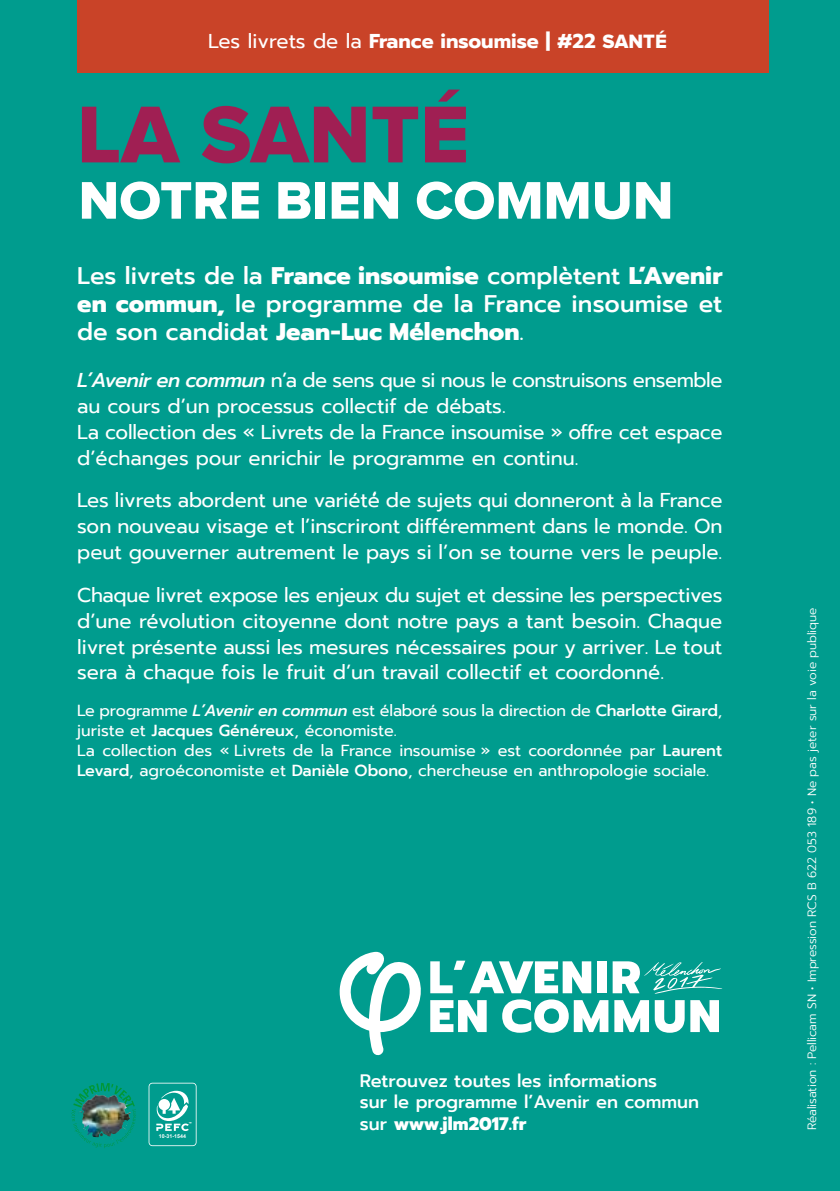
<style>
.page{position:relative;width:840px;height:1191px;background:#fff}
.page>*{position:absolute;margin:0;border:0;box-sizing:border-box;transform-origin:0 0}
.t1{font:83.6px "Proxima Nova Extrabld";color:#a01f53}
.t2{font:54.8px "Proxima Nova Extrabld";color:#fff}
.t3{font:500 24px/28px "Prompt";color:#fff;text-align:justify}
.t4{font:20px/25.8px "Prompt";letter-spacing:-.005em;color:#fff;text-align:justify}
.t5{font:700 20px "Prompt";color:#fff}
.t6{font:500 18px/21.6px "Prompt";color:#fff}
.t7{font:16px/20px "Prompt";color:#fff}
.t8{font:300 12px "Prompt";color:#fff}
.t9{font:700 5.2px "Arial";color:#fff}
.s1{font-weight:400}
.s2{font-family:"Proxima Nova Extrabld";font-weight:400}
.s3{font-weight:800}
.s4{font-weight:500;font-style:italic}
.s5{font-weight:500}
</style>
<div class="page">
<div style="left:0;top:0;width:839px;height:1191px;background:#009c8e"></div>
<svg style="left:430px;top:960px;width:161px;height:33px"></svg>
<div style="left:597px;top:961px;width:9px;height:32px;background:#fff"></div>
<svg style="left:430px;top:1000px;width:56px;height:32px"></svg>
<svg style="left:502px;top:999px;width:106px;height:33px"></svg>
<svg style="left:614px;top:1000px;width:34px;height:32px"></svg>
<svg style="left:654px;top:1000px;width:30px;height:32px"></svg>
<svg style="left:690px;top:1000px;width:28px;height:32px"></svg>
<svg style="left:612px;top:961px;width:110px;height:32px"></svg>
<svg style="left:339px;top:951px;width:82px;height:104px"></svg>
<div style="left:77px;top:0;width:690px;height:72px;background:#c94328"></div>
<img style="left:72px;top:1083px;width:64px;height:65px">
<svg style="left:148px;top:1082px;width:48px;height:64px"></svg>
<p class="t5" style="left:208px;top:26px;width:460px"><span class="s1">Les livrets de la</span> France insoumise | #22 <span class="s2">SANTÉ</span></p>
<h1 class="t1" style="left:77px;top:96px;width:393px">LA SANTÉ</h1>
<h2 class="t2" style="left:79px;top:175px;width:596px">NOTRE BIEN COMMUN</h2>
<p class="t3" style="left:77px;top:262px;width:646px">Les livrets de la <span class="s3">France insoumise</span> complètent <span class="s3">L’Avenir en commun,</span> le programme de la France insoumise et de son candidat <span class="s3">Jean-Luc Mélenchon</span>.</p>
<p class="t4" style="left:77px;top:367px;width:646px;text-align:left"><span class="s4">L’Avenir en commun</span> n’a de sens que si nous le construisons ensemble au cours d’un processus collectif de débats.<br>La collection des « Livrets de la France insoumise » offre cet espace d’échanges pour enrichir le programme en continu.</p>
<p class="t4" style="left:77px;top:487px;width:646px">Les livrets abordent une variété́de sujets qui donneront à la France son nouveau visage et l’inscriront différemment dans le monde. On peut gouverner autrement le pays si l’on se tourne vers le peuple.</p>
<p class="t4" style="left:77px;top:582px;width:646px">Chaque livret expose les enjeux du sujet et dessine les perspectives d’une révolution citoyenne dont notre pays a tant besoin. Chaque livret présente aussi les mesures nécessaires pour y arriver. Le tout sera à chaque fois le fruit d’un travail collectif et coordonné.</p>
<p class="t7" style="left:77px;top:701px;width:646px">Le programme <span class="s4">L’Avenir en commun</span> est élaboré sous la direction de <span class="s5">Charlotte Girard</span>, juriste et <span class="s5">Jacques Généreux</span>, économiste.<br>La collection des « Livrets de la France insoumise » est coordonnée par <span class="s5">Laurent Levard</span>, agroéconomiste et <span class="s5">Danièle Obono</span>, chercheuse en anthropologie sociale.</p>
<p class="t9" style="left:159px;top:1132px;width:29px">10-31-1544</p>
<p class="t6" style="left:360px;top:1069px;width:340px">Retrouvez toutes les informations<br>sur le programme l’Avenir en commun sur <span class="s3">www.jlm2017.fr</span></p>
<p class="t8" style="left:803px;top:1130px;width:524px;rotate:-90deg">Réalisation : Pellicam SN • Impression RCS B 622 053 189 • Ne pas jeter sur la voie publique</p>
</div>
